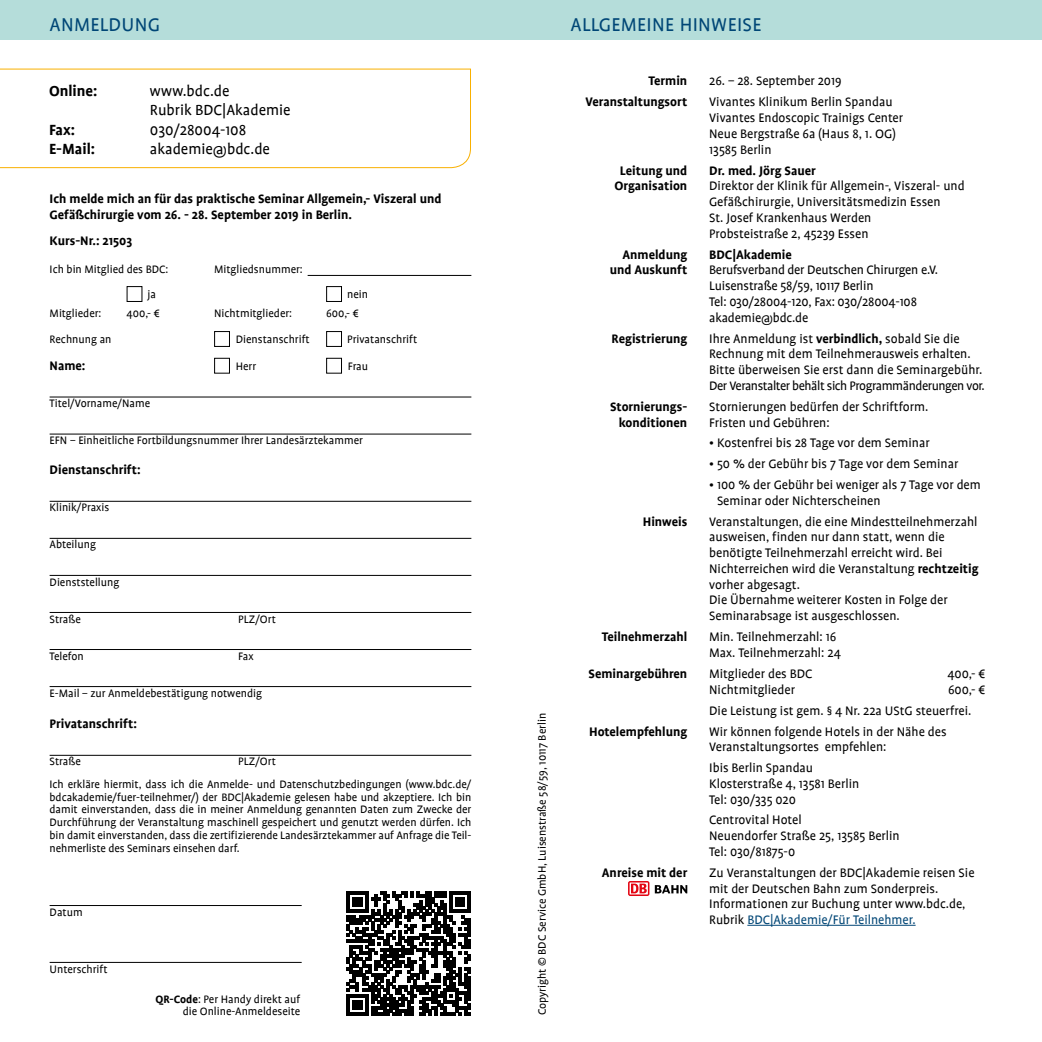
<style>
.page{position:relative;width:1042px;height:1042px;background:#fff}
.page>*{position:absolute;margin:0;border:0;box-sizing:border-box;transform-origin:0 0}
.Head_blauer_Kasten{font:21px "Profile";letter-spacing:.015em;color:#004676}
.t1{font:16.62px/19.2px "Profile";color:#000}
.t2{font:700 16.62px "Profile";color:#000}
.allgemeine_Hinweise{font:14px/15.8px "Profile";color:#000}
.allgemeine_Hinweise-2{font:700 14px/15.8px "Profile";color:#000;text-align:right}
.allgemeine_Hinweise-3{font:14px "Profile";letter-spacing:-.03em;color:#000}
.t3{font:12.25px/12.6px "Profile";color:#000;text-align:right}
.s1{font-weight:700}
.s2{color:#004676}
</style>
<div class="page">
<div style="left:0;top:0;width:1042px;height:40px;background:#b5ddda"></div>
<svg style="left:628px;top:881px;width:21px;height:15px"></svg>
<div style="left:629px;top:882px;width:19px;height:12px;background:#fff"></div>
<svg style="left:631px;top:883px;width:16px;height:10px"></svg>
<svg style="left:655px;top:885px;width:32px;height:8px"></svg>
<hr style="left:747px;top:925px;width:168px;height:1px;background:#004676">
<hr style="left:308px;top:275px;width:163px;height:1px;background:#000">
<hr style="left:50px;top:397px;width:421px;height:1px;background:#000">
<hr style="left:50px;top:434px;width:421px;height:1px;background:#000">
<hr style="left:50px;top:501px;width:421px;height:1px;background:#000">
<hr style="left:50px;top:538px;width:421px;height:1px;background:#000">
<hr style="left:50px;top:575px;width:421px;height:1px;background:#000">
<hr style="left:50px;top:612px;width:421px;height:1px;background:#000">
<hr style="left:50px;top:649px;width:421px;height:1px;background:#000">
<hr style="left:50px;top:686px;width:421px;height:1px;background:#000">
<hr style="left:50px;top:755px;width:421px;height:1px;background:#000">
<hr style="left:50px;top:905px;width:252px;height:1px;background:#000">
<hr style="left:50px;top:962px;width:252px;height:1px;background:#000">
<div style="left:127px;top:286px;width:15px;height:16px;border:1px solid #000"></div>
<div style="left:326px;top:286px;width:16px;height:16px;border:1px solid #000"></div>
<div style="left:214px;top:331px;width:16px;height:16px;border:1px solid #000"></div>
<div style="left:326px;top:331px;width:16px;height:16px;border:1px solid #000"></div>
<div style="left:214px;top:358px;width:16px;height:16px;border:1px solid #000"></div>
<div style="left:326px;top:358px;width:16px;height:16px;border:1px solid #000"></div>
<svg style="left:0;top:68px;width:471px;height:100px"></svg>
<svg style="left:347px;top:891px;width:124px;height:124px"></svg>
<p class="Head_blauer_Kasten" style="left:50px;top:14px;width:112px">ANMELDUNG</p>
<p class="t2" style="left:49px;top:82px;width:50px">Online:</p>
<p class="t1" style="left:150px;top:81px;width:142px">www.bdc.de<br>Rubrik BDC|Akademie</p>
<p class="t2" style="left:49px;top:120px;width:28px">Fax:</p>
<p class="t1" style="left:150px;top:120px;width:98px">030/28004-108</p>
<p class="t2" style="left:49px;top:140px;width:48px">E-Mail:</p>
<p class="t1" style="left:150px;top:139px;width:122px">akademie@bdc.de</p>
<p class="allgemeine_Hinweise-2" style="left:50px;top:191px;width:393px;text-align:left">Ich melde mich an für das praktische Seminar Allgemein,- Viszeral und<br>Gefäßchirurgie vom 26. - 28. September 2019 in Berlin.</p>
<p class="allgemeine_Hinweise-2" style="left:50px;top:232px;width:84px">Kurs-Nr.: 21503</p>
<p class="t3" style="left:50px;top:263px;width:120px">Ich bin Mitglied des BDC:</p>
<p class="t3" style="left:214px;top:263px;width:90px">Mitgliedsnummer:</p>
<p class="t3" style="left:148px;top:288px;width:10px">ja</p>
<p class="t3" style="left:347px;top:288px;width:22px">nein</p>
<p class="t3" style="left:50px;top:307px;width:53px">Mitglieder:</p>
<p class="t3" style="left:127px;top:307px;width:35px">400,- €</p>
<p class="t3" style="left:214px;top:307px;width:79px">Nichtmitglieder:</p>
<p class="t3" style="left:326px;top:307px;width:34px">600,- €</p>
<p class="t3" style="left:50px;top:333px;width:63px">Rechnung an</p>
<p class="t3" style="left:236px;top:333px;width:75px">Dienstanschrift</p>
<p class="t3" style="left:347px;top:333px;width:72px">Privatanschrift</p>
<p class="allgemeine_Hinweise-2" style="left:50px;top:358px;width:37px">Name:</p>
<p class="t3" style="left:236px;top:360px;width:22px">Herr</p>
<p class="t3" style="left:348px;top:360px;width:22px">Frau</p>
<p class="t3" style="left:50px;top:397px;width:102px">Titel/Vorname/Name</p>
<p class="t3" style="left:50px;top:434px;width:315px">EFN – Einheitliche Fortbildungsnummer Ihrer Landesärztekammer</p>
<p class="allgemeine_Hinweise-2" style="left:50px;top:462px;width:93px">Dienstanschrift:</p>
<p class="t3" style="left:50px;top:501px;width:61px">Klinik/Praxis</p>
<p class="t3" style="left:50px;top:538px;width:48px">Abteilung</p>
<p class="t3" style="left:50px;top:575px;width:71px">Dienststellung</p>
<p class="t3" style="left:50px;top:612px;width:33px">Straße</p>
<p class="t3" style="left:238px;top:612px;width:39px">PLZ/Ort</p>
<p class="t3" style="left:50px;top:650px;width:36px">Telefon</p>
<p class="t3" style="left:238px;top:650px;width:17px">Fax</p>
<p class="t3" style="left:50px;top:687px;width:214px">E-Mail – zur Anmeldebestätigung notwendig</p>
<p class="allgemeine_Hinweise-2" style="left:50px;top:716px;width:89px">Privatanschrift:</p>
<p class="t3" style="left:50px;top:755px;width:33px">Straße</p>
<p class="t3" style="left:238px;top:755px;width:39px">PLZ/Ort</p>
<p class="t3" style="left:50px;top:778px;width:423px;text-align:justify">Ich erkläre hiermit, dass ich die Anmelde- und Datenschutzbedingungen (www.bdc.de/ bdcakademie/fuer-teilnehmer/) der BDC|Akademie gelesen habe und akzeptiere. Ich bin damit einverstanden, dass die in meiner Anmeldung genannten Daten zum Zwecke der Durchführung der Veranstaltung maschinell gespeichert und genutzt werden dürfen. Ich bin damit einverstanden, dass die zertifizierende Landesärztekammer auf Anfrage die Teil&shy;nehmerliste des Seminars einsehen darf.</p>
<p class="t3" style="left:50px;top:905px;width:35px">Datum</p>
<p class="t3" style="left:50px;top:962px;width:60px">Unterschrift</p>
<p class="t3" style="left:156px;top:993px;width:146px"><span class="s1">QR-Code</span>: Per Handy direkt auf die Online-Anmeldeseite</p>
<p class="t3" style="left:536px;top:1015px;width:304px;rotate:-90deg">Copyright © BDC Service GmbH, Luisenstraße 58/59, 10117 Berlin</p>
<p class="Head_blauer_Kasten" style="left:570px;top:14px;width:192px">ALLGEMEINE HINWEISE</p>
<p class="allgemeine_Hinweise-2" style="left:648px;top:73px;width:40px">Termin</p>
<p class="allgemeine_Hinweise" style="left:709px;top:73px;width:134px">26. – 28. September 2019</p>
<p class="allgemeine_Hinweise-2" style="left:586px;top:94px;width:103px">Veranstaltungsort</p>
<p class="allgemeine_Hinweise" style="left:709px;top:94px;width:195px">Vivantes Klinikum Berlin Spandau<br>Vivantes Endoscopic Trainigs Center<br>Neue Bergstraße 6a (Haus 8, 1. OG)<br>13585 Berlin</p>
<p class="allgemeine_Hinweise-2" style="left:614px;top:162px;width:74px;text-align:center">Leitung und<br>Organisation</p>
<p class="allgemeine_Hinweise-2" style="left:709px;top:162px;width:108px">Dr. med. Jörg Sauer</p>
<p class="allgemeine_Hinweise" style="left:709px;top:178px;width:257px">Direktor der Klinik für Allgemein-, Viszeral- und<br>Gefäßchirurgie, Universitätsmedizin Essen</p>
<p class="allgemeine_Hinweise" style="left:709px;top:210px;width:164px">St. Josef Krankenhaus Werden</p>
<p class="allgemeine_Hinweise" style="left:709px;top:226px;width:161px">Probsteistraße 2, 45239 Essen</p>
<p class="allgemeine_Hinweise-2" style="left:610px;top:246px;width:79px">Anmeldung und Auskunft</p>
<p class="allgemeine_Hinweise-2" style="left:709px;top:246px;width:84px">BDC|Akademie</p>
<p class="allgemeine_Hinweise" style="left:709px;top:262px;width:230px">Berufsverband der Deutschen Chirurgen e.V.</p>
<p class="allgemeine_Hinweise" style="left:709px;top:278px;width:166px">Luisenstraße 58/59, 10117 Berlin</p>
<p class="allgemeine_Hinweise" style="left:709px;top:294px;width:209px">Tel: 030/28004-120, Fax: 030/28004-108</p>
<p class="allgemeine_Hinweise" style="left:709px;top:310px;width:101px">akademie@bdc.de</p>
<p class="allgemeine_Hinweise-2" style="left:611px;top:330px;width:77px">Registrierung</p>
<p class="allgemeine_Hinweise" style="left:709px;top:331px;width:275px">Ihre Anmeldung ist <span class="s1">verbindlich,</span> sobald Sie die<br>Rechnung mit dem Teilnehmerausweis erhalten.<br>Bitte überweisen Sie erst dann die Seminargebühr.</p>
<p class="allgemeine_Hinweise-3" style="left:709px;top:378px;width:277px">Der Veranstalter behält sich Programmänderungen vor.</p>
<p class="allgemeine_Hinweise-2" style="left:610px;top:399px;width:79px">Stornierungs&shy;konditionen</p>
<p class="allgemeine_Hinweise" style="left:709px;top:399px;width:221px">Stornierungen bedürfen der Schriftform.<br>Fristen und Gebühren:</p>
<p class="allgemeine_Hinweise" style="left:709px;top:435px;width:222px">• Kostenfrei bis 28 Tage vor dem Seminar</p>
<p class="allgemeine_Hinweise" style="left:709px;top:456px;width:251px">• 50 % der Gebühr bis 7 Tage vor dem Seminar</p>
<p class="allgemeine_Hinweise" style="left:717px;top:477px;width:265px;text-indent:-8px">• 100 % der Gebühr bei weniger als 7 Tage vor dem<br>Seminar oder Nichterscheinen</p>
<p class="allgemeine_Hinweise-2" style="left:643px;top:513px;width:46px">Hinweis</p>
<p class="allgemeine_Hinweise" style="left:709px;top:513px;width:271px">Veranstaltungen, die eine Mindestteilnehmerzahl ausweisen, finden nur dann statt, wenn die benötigte Teilnehmerzahl erreicht wird. Bei Nichterreichen wird die Veranstaltung <span class="s1">rechtzeitig </span>vorher abgesagt.</p>
<p class="allgemeine_Hinweise" style="left:709px;top:592px;width:240px">Die Übernahme weiterer Kosten in Folge der<br>Seminarabsage ist ausgeschlossen.</p>
<p class="allgemeine_Hinweise-2" style="left:602px;top:629px;width:87px">Teilnehmerzahl</p>
<p class="allgemeine_Hinweise" style="left:709px;top:629px;width:133px">Min. Teilnehmerzahl: 16<br>Max. Teilnehmerzahl: 24</p>
<p class="allgemeine_Hinweise-2" style="left:588px;top:665px;width:100px">Seminargebühren</p>
<p class="allgemeine_Hinweise" style="left:709px;top:666px;width:105px">Mitglieder des BDC</p>
<p class="allgemeine_Hinweise" style="left:947px;top:666px;width:39px">400,- €</p>
<p class="allgemeine_Hinweise" style="left:709px;top:681px;width:87px">Nichtmitglieder</p>
<p class="allgemeine_Hinweise" style="left:948px;top:681px;width:39px">600,- €</p>
<p class="allgemeine_Hinweise" style="left:709px;top:702px;width:264px">Die Leistung ist gem. § 4 Nr. 22a UStG steuerfrei.</p>
<p class="allgemeine_Hinweise-2" style="left:589px;top:723px;width:100px">Hotelempfehlung</p>
<p class="allgemeine_Hinweise" style="left:709px;top:723px;width:239px">Wir können folgende Hotels in der Nähe des<br>Veranstaltungsortes empfehlen:</p>
<p class="allgemeine_Hinweise" style="left:709px;top:760px;width:152px">Ibis Berlin Spandau<br>Klosterstraße 4, 13581 Berlin<br>Tel: 030/335 020</p>
<p class="allgemeine_Hinweise" style="left:709px;top:812px;width:192px">Centrovital Hotel<br>Neuendorfer Straße 25, 13585 Berlin<br>Tel: 030/81875-0</p>
<p class="allgemeine_Hinweise-2" style="left:602px;top:864px;width:87px">Anreise mit der</p>
<p class="allgemeine_Hinweise" style="left:709px;top:864px;width:267px">Zu Veranstaltungen der BDC|Akademie reisen Sie</p>
<p class="allgemeine_Hinweise" style="left:709px;top:880px;width:231px">mit der Deutschen Bahn zum Sonderpreis.</p>
<p class="allgemeine_Hinweise" style="left:709px;top:896px;width:258px">Informationen zur Buchung unter www.bdc.de,<br>Rubrik <span class="s2">BDC|Akademie/Für Teilnehmer.</span></p>
</div>
